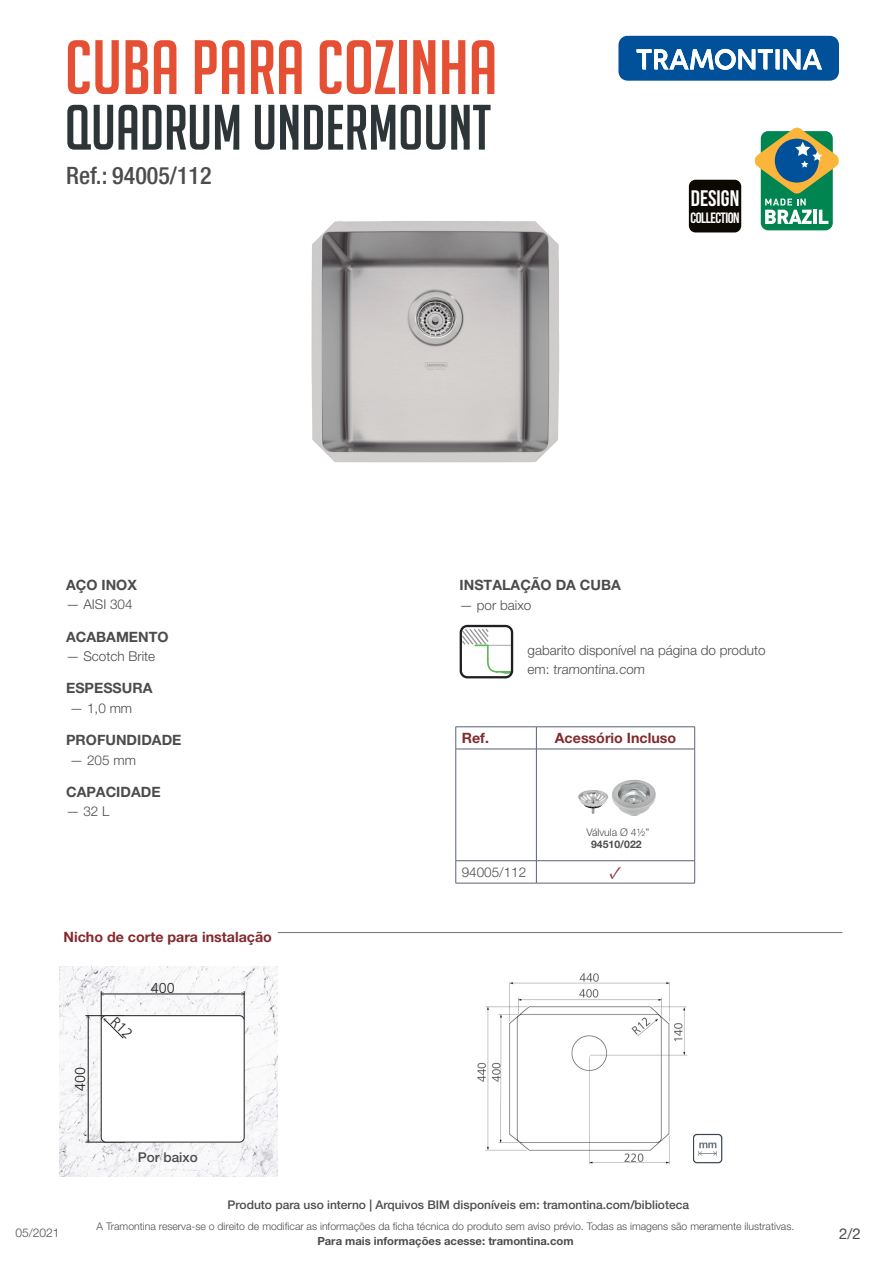
<style>
.page{position:relative;width:893px;height:1263px;background:#fff}
.page>*{position:absolute;margin:0;border:0;box-sizing:border-box;transform-origin:0 0}
.t1{font:75px "Big Noodle Titling";color:#e54f33}
.t2{font:62.4px "Big Noodle Titling";color:#2e3539}
.t3{font:500 condensed 24px "Helvetica Neue LT Pro";color:#4b4c4d}
.t4{font:22.5px "Bebas Neue";color:#fff}
.t5{font:18px "Minion Pro";color:#822a2d}
.t6{font:15px "Bebas Neue";letter-spacing:-.035em;color:#fff}
.t7{font:15px "Helvetica Neue LT Pro";color:#4b4c4d}
.t8{font:300 14.4px "Frutiger LT Pro";color:#231f20}
.t9{font:700 14.25px "Helvetica Neue LT Pro";color:#4b4c4d}
.t10{font:700 14.25px "Helvetica Neue LT Pro";color:#822a2d}
.t11{font:300 13.5px "Helvetica Neue LT Pro";color:#4b4c4d}
.t12{font:500 13.5px "Helvetica Neue LT Pro";color:#4b4c4d}
.t13{font:500 12px "Helvetica Neue LT Pro";color:#4b4c4d}
.t14{font:300 12px "Helvetica Neue LT Pro";color:#4b4c4d}
.t15{font:700 11.25px "Helvetica Neue LT Pro";color:#4b4c4d}
.t16{font:300 10.5px "Helvetica Neue LT Pro";color:#4b4c4d}
.t17{font:700 10.5px "Helvetica Neue LT Pro";color:#4b4c4d}
</style>
<div class="page">
<img style="left:311px;top:221px;width:249px;height:242px">
<svg style="left:463px;top:628px;width:51px;height:46px"></svg>
<div style="left:460px;top:625px;width:53px;height:53px;border:2px solid #231f20;border-radius:7px"></div>
<img style="left:693px;top:1133px;width:30px;height:31px">
<svg style="left:618px;top:36px;width:221px;height:45px"></svg>
<hr style="left:278px;top:932px;width:564px;height:1px;background:#68717e">
<img style="left:477px;top:973px;width:211px;height:192px">
<img style="left:60px;top:967px;width:218px;height:209px">
<svg style="left:241px;top:991px;width:4px;height:28px"></svg>
<hr style="left:101px;top:994px;width:143px;height:1px;background:#1c1f1c">
<hr style="left:86px;top:1015px;width:38px;height:1px;background:#1c1f1c">
<hr style="left:86px;top:1142px;width:39px;height:1px;background:#1c1f1c">
<hr style="left:88px;top:1015px;width:1px;height:127px;background:#1c1f1c">
<div style="left:101px;top:1016px;width:143px;height:126px;background:#fff;border-radius:5px"></div>
<div style="left:101px;top:1015px;width:143px;height:127px;border:1px solid #231f20;border-radius:5px"></div>
<hr style="left:456px;top:726px;width:80px;height:1px;background:#5a6179">
<svg style="left:455px;top:727px;width:1px;height:22px"></svg>
<hr style="left:536px;top:726px;width:159px;height:1px;background:#5a6179">
<svg style="left:536px;top:727px;width:1px;height:22px"></svg>
<svg style="left:694px;top:727px;width:1px;height:22px"></svg>
<hr style="left:456px;top:749px;width:80px;height:1px;background:#5a6179">
<hr style="left:455px;top:749px;width:1px;height:111px;background:#5a6179">
<hr style="left:536px;top:749px;width:159px;height:1px;background:#5a6179">
<hr style="left:536px;top:749px;width:1px;height:111px;background:#5a6179">
<hr style="left:694px;top:749px;width:1px;height:111px;background:#5a6179">
<hr style="left:456px;top:860px;width:80px;height:1px;background:#5a6179">
<svg style="left:455px;top:861px;width:1px;height:22px"></svg>
<hr style="left:536px;top:860px;width:159px;height:1px;background:#5a6179">
<svg style="left:536px;top:861px;width:1px;height:22px"></svg>
<svg style="left:694px;top:861px;width:1px;height:22px"></svg>
<hr style="left:456px;top:883px;width:80px;height:1px;background:#5a6179">
<hr style="left:536px;top:883px;width:159px;height:1px;background:#5a6179">
<img style="left:578px;top:779px;width:78px;height:37px">
<div style="left:761px;top:131px;width:72px;height:99px;background:#008551;border-radius:7px"></div>
<svg style="left:755px;top:127px;width:84px;height:97px"></svg>
<div style="left:689px;top:180px;width:52px;height:52px;background:#0c0802;border-radius:7px"></div>
<svg style="left:101px;top:991px;width:32px;height:48px"></svg>
<p class="t1" style="left:65px;top:27px;width:434px">CUBA PARA COZINHA</p>
<p class="t2" style="left:65px;top:94px;width:428px">QUADRUM UNDERMOUNT</p>
<p class="t3" style="left:66px;top:161px;width:147px">Ref.: 94005/112</p>
<p class="t4" style="left:691px;top:185px;width:50px">DESIGN</p>
<p class="t6" style="left:691px;top:210px;width:50px">COLLECTION</p>
<p class="t9" style="left:66px;top:576px;width:72px">AÇO INOX</p>
<p class="t11" style="left:66px;top:596px;width:68px">— AISI 304</p>
<p class="t9" style="left:66px;top:628px;width:104px">ACABAMENTO</p>
<p class="t11" style="left:66px;top:648px;width:91px">— Scotch Brite</p>
<p class="t9" style="left:66px;top:679px;width:88px">ESPESSURA</p>
<p class="t11" style="left:70px;top:700px;width:64px">— 1,0 mm</p>
<p class="t9" style="left:66px;top:731px;width:117px">PROFUNDIDADE</p>
<p class="t11" style="left:70px;top:752px;width:68px">— 205 mm</p>
<p class="t9" style="left:66px;top:783px;width:96px">CAPACIDADE</p>
<p class="t11" style="left:66px;top:803px;width:45px">— 32 L</p>
<p class="t10" style="left:64px;top:928px;width:210px">Nicho de corte para instalação</p>
<p class="t8" style="left:72px;top:1091px;width:25px;rotate:-90deg">400</p>
<p class="t8" style="left:151px;top:979px;width:25px">400</p>
<p class="t12" style="left:138px;top:1149px;width:61px">Por baixo</p>
<p class="t9" style="left:460px;top:576px;width:163px">INSTALAÇÃO DA CUBA</p>
<p class="t11" style="left:460px;top:597px;width:73px">— por baixo</p>
<p class="t11" style="left:527px;top:642px;width:240px">gabarito disponível na página do produto</p>
<p class="t11" style="left:527px;top:661px;width:120px">em: tramontina.com</p>
<p class="t10" style="left:462px;top:729px;width:29px">Ref.</p>
<p class="t10" style="left:555px;top:729px;width:123px">Acessório Incluso</p>
<p class="t16" style="left:586px;top:825px;width:65px">Válvula Ø 4½”</p>
<p class="t17" style="left:591px;top:838px;width:52px">94510/022</p>
<p class="t11" style="left:462px;top:864px;width:66px">94005/112</p>
<p class="t5" style="left:609px;top:861px;width:14px">✓</p>
<p class="t14" style="left:16px;top:1225px;width:46px">05/2021</p>
<p class="t13" style="left:228px;top:1197px;width:463px">Produto para uso interno | Arquivos BIM disponíveis em: tramontina.com/biblioteca</p>
<p class="t16" style="left:97px;top:1220px;width:699px">A Tramontina reserva-se o direito de modificar as informações da ficha técnica do produto sem aviso prévio. Todas as imagens são meramente ilustrativas.</p>
<p class="t15" style="left:317px;top:1234px;width:258px">Para mais informações acesse: tramontina.com</p>
<p class="t7" style="left:839px;top:1225px;width:23px">2/2</p>
</div>
